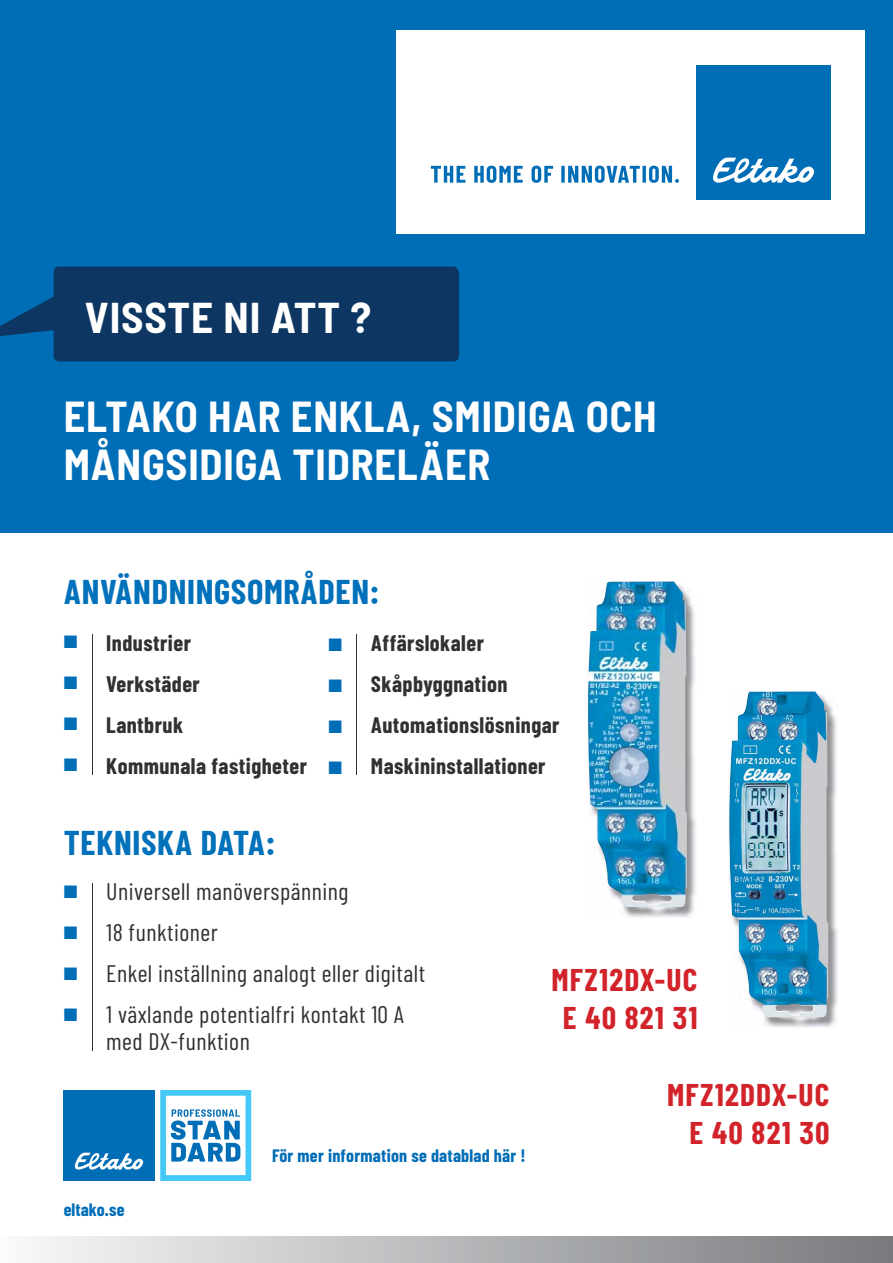
<style>
.page{position:relative;width:893px;height:1263px;background:#fff}
.page>*{position:absolute;margin:0;border:0;box-sizing:border-box;transform-origin:0 0}
.t1{font:700 semi-condensed 43.5px/48px "Barlow";letter-spacing:.02em;color:#fff}
.t2{font:700 semi-condensed 43.2px "Barlow";letter-spacing:.02em;color:#fff}
.t3{font:700 34.5px "Barlow Condensed";letter-spacing:.02em;color:#0071ba}
.t4{font:700 31.5px/37.8px "Barlow Condensed";letter-spacing:.04em;color:#d2232a;text-align:right}
.t5{font:24px/27px "Barlow Condensed";letter-spacing:.02em;color:#323031}
.t6{font:700 22.5px "Barlow Condensed";letter-spacing:.02em;color:#323031}
.t7{font:700 18px "Barlow Condensed";letter-spacing:.015em;color:#006db7}
.s1{color:#006db7}
</style>
<div class="page">
<div style="left:0;top:0;width:893px;height:532px;background:#006db7"></div>
<svg style="left:0;top:267px;width:460px;height:94px;background:#0b3c6a"></svg>
<div style="left:0;top:1236px;width:893px;height:27px;background:linear-gradient(to right,#f9f9fa,#77797c)"></div>
<div style="left:396px;top:30px;width:469px;height:204px;background:#fff"></div>
<div style="left:696px;top:65px;width:135px;height:135px;background:#006db7"></div>
<svg style="left:713px;top:157px;width:101px;height:26px"></svg>
<svg style="left:431px;top:166px;width:34px;height:17px"></svg>
<svg style="left:474px;top:166px;width:49px;height:17px"></svg>
<svg style="left:531px;top:166px;width:22px;height:17px"></svg>
<svg style="left:561px;top:166px;width:118px;height:17px"></svg>
<div style="left:64px;top:1090px;width:91px;height:91px;background:#006db7"></div>
<svg style="left:75px;top:1153px;width:68px;height:17px"></svg>
<svg style="left:160px;top:1090px;width:91px;height:91px"></svg>
<hr style="left:92px;top:634px;width:1px;height:140px;background:#323031">
<hr style="left:356px;top:634px;width:1px;height:140px;background:#323031">
<hr style="left:92px;top:883px;width:1px;height:167px;background:#323031">
<img style="left:764px;top:704px;width:73px;height:324px">
<img style="left:729px;top:691px;width:99px;height:326px">
<img style="left:623px;top:594px;width:73px;height:324px">
<img style="left:588px;top:582px;width:99px;height:325px">
<h2 class="t2" style="left:85px;top:293px;width:288px">VISSTE NI ATT ?</h2>
<h1 class="t1" style="left:64px;top:393px;width:594px">ELTAKO HAR ENKLA, SMIDIGA OCH<br>MÅNGSIDIGA TIDRELÄER</h1>
<h3 class="t3" style="left:64px;top:580px;width:317px">ANVÄNDNINGSOMRÅDEN:</h3>
<p class="t6" style="left:64px;top:635px;width:129px"><span class="s1">■</span> Industrier</p>
<p class="t6" style="left:64px;top:676px;width:138px"><span class="s1">■</span> Verkstäder</p>
<p class="t6" style="left:64px;top:717px;width:121px"><span class="s1">■</span> Lantbruk</p>
<p class="t6" style="left:64px;top:758px;width:245px"><span class="s1">■</span> Kommunala fastigheter</p>
<p class="t6" style="left:328px;top:635px;width:157px"><span class="s1">■</span> Affärslokaler</p>
<p class="t6" style="left:328px;top:676px;width:181px"><span class="s1">■</span> Skåpbyggnation</p>
<p class="t6" style="left:328px;top:717px;width:233px"><span class="s1">■</span> Automationslösningar</p>
<p class="t6" style="left:328px;top:758px;width:219px"><span class="s1">■</span> Maskininstallationer</p>
<h3 class="t3" style="left:64px;top:831px;width:213px">TEKNISKA DATA:</h3>
<p class="t5" style="left:64px;top:880px;width:286px"><span class="s1">■</span> Universell manöverspänning</p>
<p class="t5" style="left:64px;top:921px;width:155px"><span class="s1">■</span> 18 funktioner</p>
<p class="t5" style="left:64px;top:962px;width:363px"><span class="s1">■</span> Enkel inställning analogt eller digitalt</p>
<p class="t5" style="left:106px;top:1003px;width:300px;text-indent:-43px"><span class="s1">■</span> 1 växlande potentialfri kontakt 10 A med DX-funktion</p>
<p class="t7" style="left:64px;top:1204px;width:62px">eltako.se</p>
<p class="t7" style="left:272px;top:1149px;width:255px">För mer information se datablad här !</p>
<h3 class="t4" style="left:551px;top:964px;width:148px;text-align:center">MFZ12DX-UC<br>E 40 821 31</h3>
<h3 class="t4" style="left:667px;top:1079px;width:164px">MFZ12DDX-UC<br>E 40 821 30</h3>
</div>
